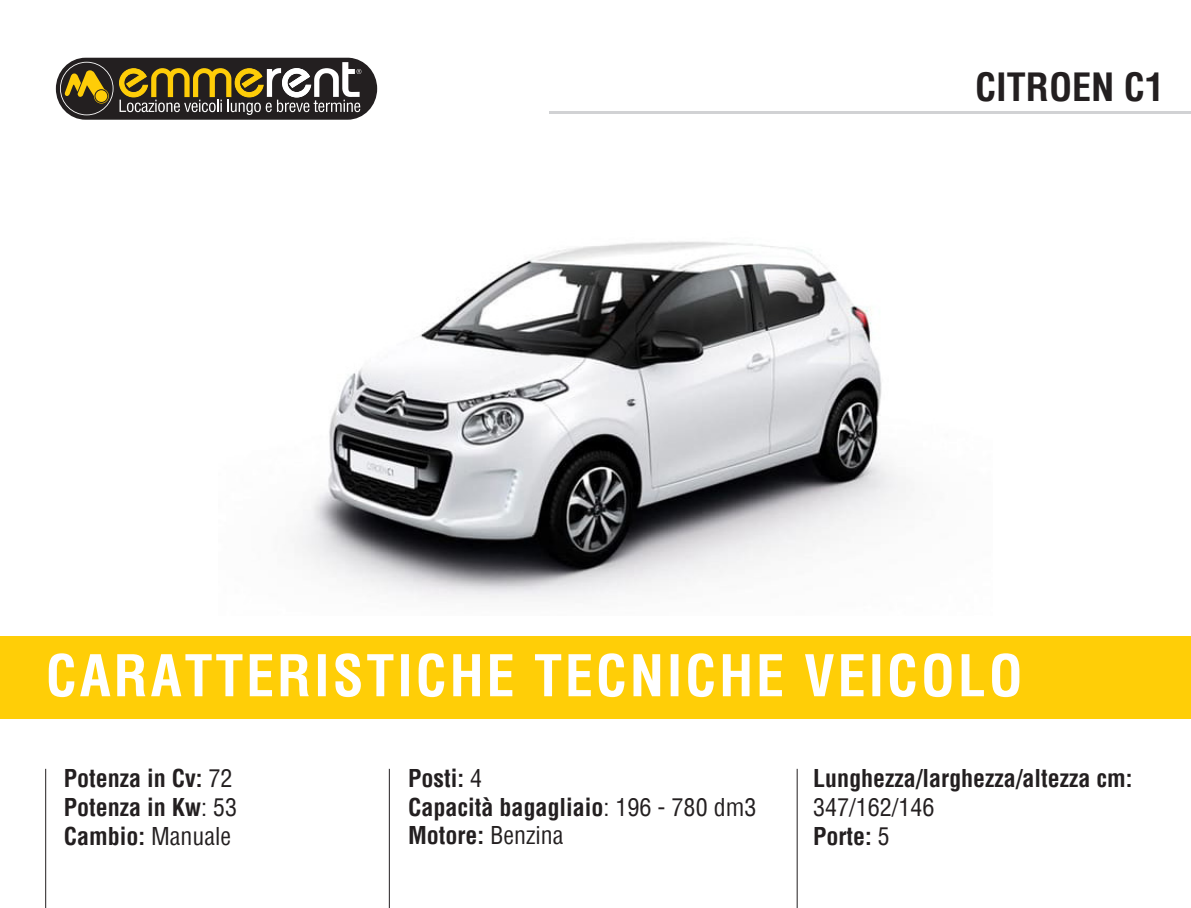
<style>
.page{position:relative;width:1191px;height:908px;background:#fff}
.page>*{position:absolute;margin:0;border:0;box-sizing:border-box;transform-origin:0 0}
.t1{font:700 condensed 56px "Helvetica";letter-spacing:.05em;color:#fff}
.t2{font:700 condensed 38px "Helvetica";color:#231f20}
.t3{font:700 condensed 24px "Helvetica";color:#231f20}
.t4{font:condensed 24px "Helvetica";color:#231f20}
.s1{font-weight:400}
</style>
<div class="page">
<img style="left:299px;top:241px;width:607px;height:358px">
<hr style="left:550px;top:111px;width:641px;height:3px;background:#d1d2d4">
<div style="left:0;top:635px;width:1191px;height:83px;background:#ffce07"></div>
<hr style="left:389px;top:768px;width:1px;height:139px;background:#231f20">
<hr style="left:797px;top:768px;width:1px;height:139px;background:#231f20">
<hr style="left:45px;top:768px;width:1px;height:139px;background:#231f20">
<svg style="left:56px;top:58px;width:321px;height:62px;background:#625940"></svg>
<p class="t2" style="left:975px;top:62px;width:190px">CITROEN C1</p>
<p class="t1" style="left:46px;top:638px;width:978px">CARATTERISTICHE TECNICHE VEICOLO</p>
<p class="t3" style="left:64px;top:761px;width:170px">Potenza in Cv: <span class="s1">72</span></p>
<p class="t3" style="left:64px;top:790px;width:175px">Potenza in Kw<span class="s1">: 53</span></p>
<p class="t3" style="left:64px;top:819px;width:169px">Cambio: <span class="s1">Manuale</span></p>
<p class="t3" style="left:408px;top:761px;width:76px">Posti: <span class="s1">4</span></p>
<p class="t3" style="left:408px;top:790px;width:350px">Capacità bagagliaio<span class="s1">: 196 - 780 dm3</span></p>
<p class="t3" style="left:408px;top:819px;width:157px">Motore: <span class="s1">Benzina</span></p>
<p class="t3" style="left:813px;top:761px;width:321px">Lunghezza/larghezza/altezza cm:</p>
<p class="t4" style="left:813px;top:791px;width:123px">347/162/146</p>
<p class="t3" style="left:813px;top:819px;width:78px">Porte: <span class="s1">5</span></p>
</div>
